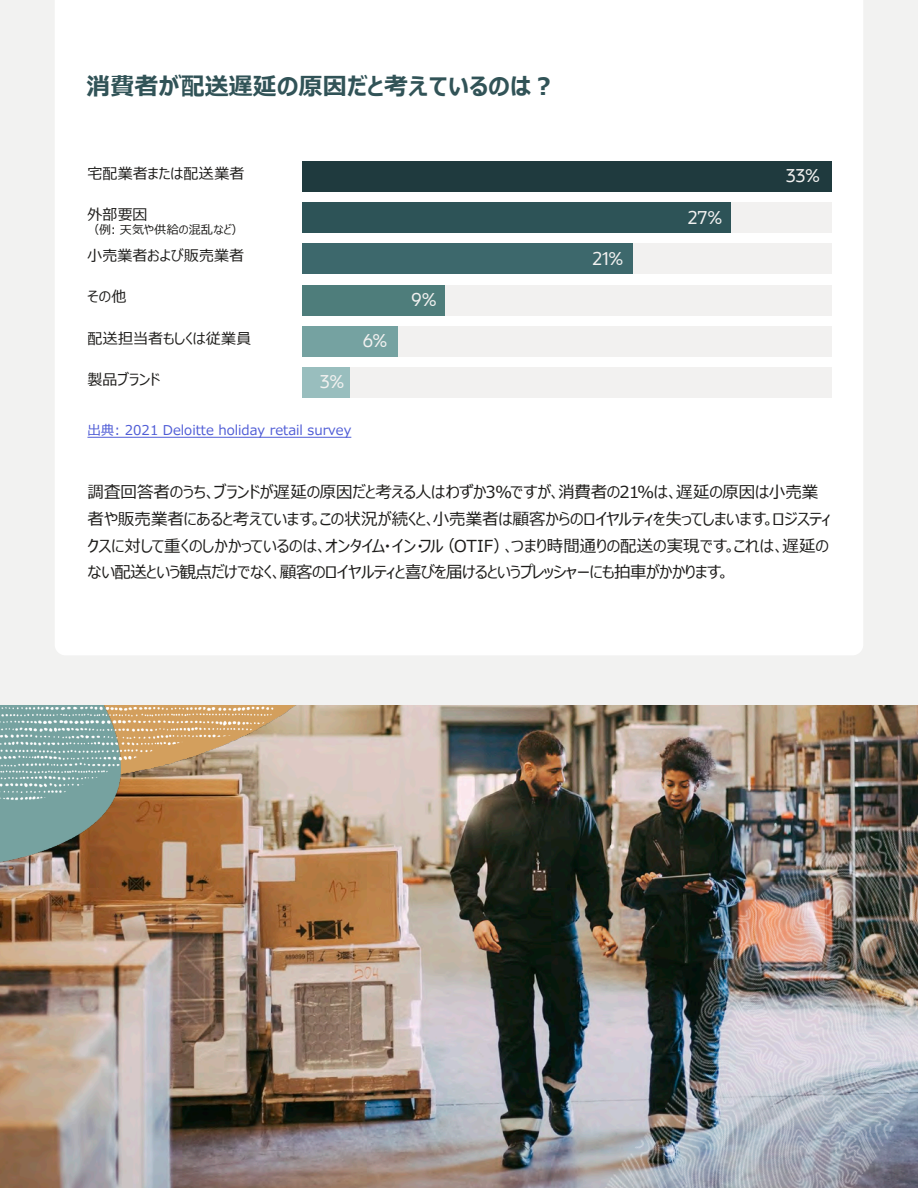
<style>
.page{position:relative;width:918px;height:1188px;background:#fff}
.page>*{position:absolute;margin:0;border:0;box-sizing:border-box;transform-origin:0 0}
.t1{font:700 24px "Meiryo UI";color:#315357}
.Subhead_1{font:18px "Oracle Sans";color:#f2f1f0}
.Subhead_1-2{font:16.5px/26.7px "Meiryo UI";letter-spacing:-.015em;color:#1d1c1a}
.Subhead_1-3{font:15px "Meiryo UI";letter-spacing:.005em;color:#1d1c1a}
.Subhead_1-4{font:13.5px "Meiryo UI";color:#4f5cd6}
.Subhead_1-5{font:12px "Meiryo UI";letter-spacing:.025em;color:#1d1c1a}
</style>
<div class="page">
<div style="left:0;top:0;width:918px;height:705px;background:#f2f2f1"></div>
<svg style="left:55px;top:0;width:808px;height:655px"></svg>
<div style="left:302px;top:161px;width:530px;height:31px;background:#1f3a3e"></div>
<div style="left:302px;top:203px;width:530px;height:30px;background:#f2f1f0"></div>
<div style="left:302px;top:244px;width:530px;height:30px;background:#f2f1f0"></div>
<div style="left:302px;top:285px;width:530px;height:30px;background:#f2f1f0"></div>
<div style="left:302px;top:326px;width:530px;height:30px;background:#f2f1f0"></div>
<div style="left:302px;top:367px;width:530px;height:30px;background:#f2f1f0"></div>
<div style="left:302px;top:203px;width:429px;height:30px;background:#2d5357"></div>
<div style="left:302px;top:244px;width:331px;height:30px;background:#3d686c"></div>
<div style="left:302px;top:285px;width:143px;height:30px;background:#4e7d7b"></div>
<div style="left:302px;top:326px;width:96px;height:30px;background:#75a2a1"></div>
<div style="left:302px;top:367px;width:48px;height:30px;background:#99bebe"></div>
<img style="left:0;top:705px;width:918px;height:483px">
<img style="left:279px;top:705px;width:66px;height:75px">
<img style="left:0;top:815px;width:121px;height:145px">
<img style="left:0;top:705px;width:279px;height:110px">
<hr style="left:87px;top:437px;width:264px;height:1px;background:#4f5cd6">
<img style="left:425px;top:784px;width:493px;height:404px">
<p class="t1" style="left:86px;top:69px;width:471px">消費者が配送遅延の原因だと考えているのは？</p>
<p class="Subhead_1-3" style="left:87px;top:163px;width:158px">宅配業者または配送業者</p>
<p class="Subhead_1-3" style="left:87px;top:204px;width:62px">外部要因</p>
<p class="Subhead_1-5" style="left:87px;top:221px;width:158px">（例: 天気や供給の混乱など）</p>
<p class="Subhead_1-3" style="left:87px;top:245px;width:158px">小売業者および販売業者</p>
<p class="Subhead_1-3" style="left:87px;top:286px;width:40px">その他</p>
<p class="Subhead_1-3" style="left:87px;top:328px;width:165px">配送担当者もしくは従業員</p>
<p class="Subhead_1-3" style="left:87px;top:369px;width:74px">製品ブランド</p>
<p class="Subhead_1" style="left:320px;top:371px;width:26px">3%</p>
<p class="Subhead_1" style="left:363px;top:330px;width:26px">6%</p>
<p class="Subhead_1-4" style="left:87px;top:421px;width:265px">出典: 2021 Deloitte holiday retail survey</p>
<p class="Subhead_1" style="left:411px;top:288px;width:27px">9%</p>
<p class="Subhead_1" style="left:593px;top:247px;width:32px">21%</p>
<p class="Subhead_1" style="left:688px;top:206px;width:36px">27%</p>
<p class="Subhead_1" style="left:786px;top:165px;width:35px">33%</p>
<p class="Subhead_1-2" style="left:87px;top:479px;width:745px">調査回答者のうち、ブランドが遅延の原因だと考える人はわずか3％ですが、消費者の21％は、遅延の原因は小売業者や販売業者にあると考えています。この状況が続くと、小売業者は顧客からのロイヤルティを失ってしまいます。ロジスティクスに対して重くのしかかっているのは、オンタイム・イン・フル（OTIF）、つまり時間通りの配送の実現です。これは、遅延のない配送という観点だけでなく、顧客のロイヤルティと喜びを届けるというプレッシャーにも拍車がかかります。</p>
</div>
